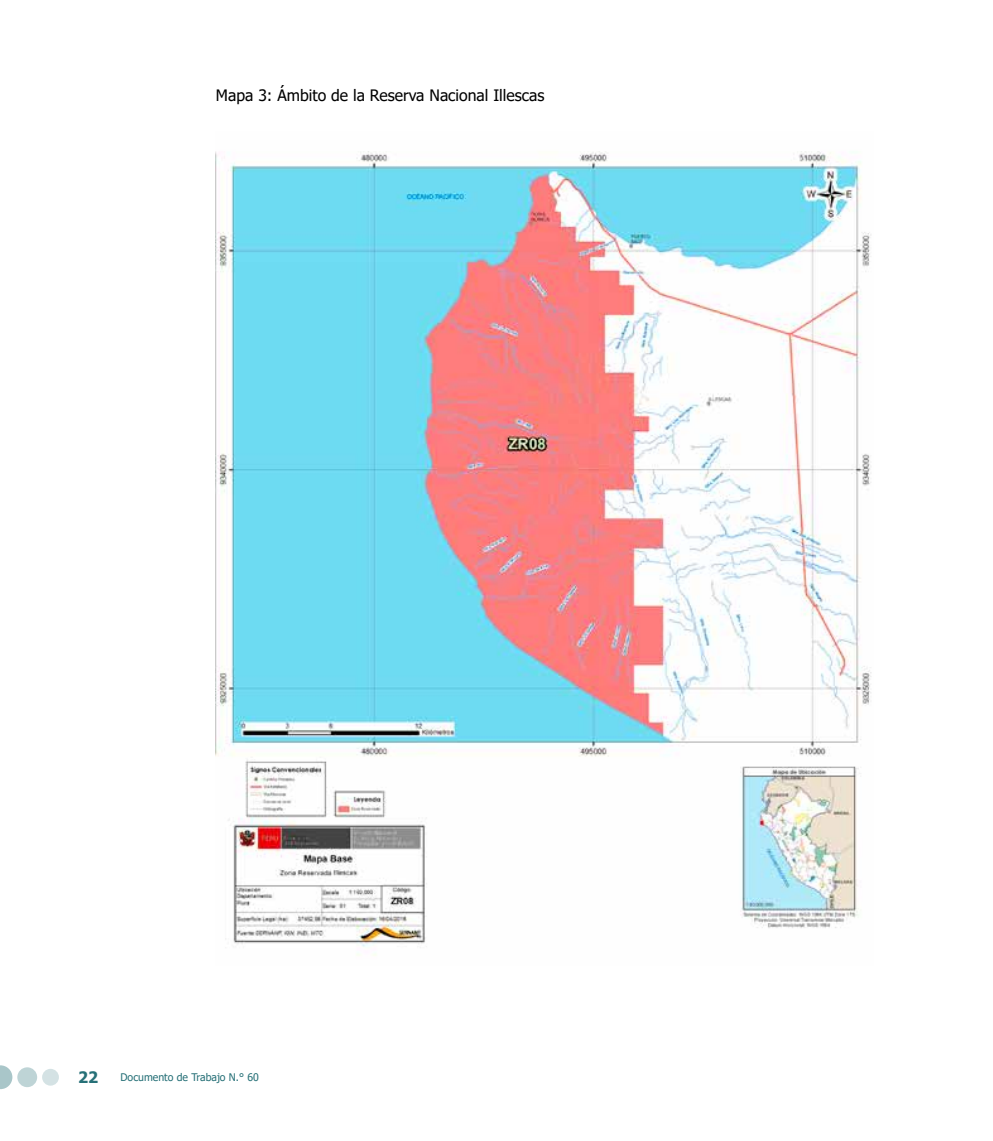
<style>
.page{position:relative;width:993px;height:1141px;background:#fff}
.page>*{position:absolute;margin:0;border:0;box-sizing:border-box;transform-origin:0 0}
.t1{font:15.75px "Tahoma";color:#000}
.t2{font:700 15.75px "Tahoma";color:#267077}
.t3{font:10.5px "Tahoma";color:#267077}
</style>
<div class="page">
<svg style="left:0;top:1065px;width:12px;height:24px"></svg>
<div style="left:17px;top:1067px;width:20px;height:20px;background:#bed4d6;border-radius:50%"></div>
<div style="left:42px;top:1069px;width:17px;height:17px;background:#d4e2e4;border-radius:50%"></div>
<img style="left:216px;top:151px;width:656px;height:805px">
<p class="t1" style="left:216px;top:85px;width:330px">Mapa 3: Ámbito de la Reserva Nacional Illescas</p>
<p class="t2" style="left:78px;top:1066px;width:22px">22</p>
<p class="t3" style="left:120px;top:1070px;width:140px">Documento de Trabajo N.° 60</p>
</div>
